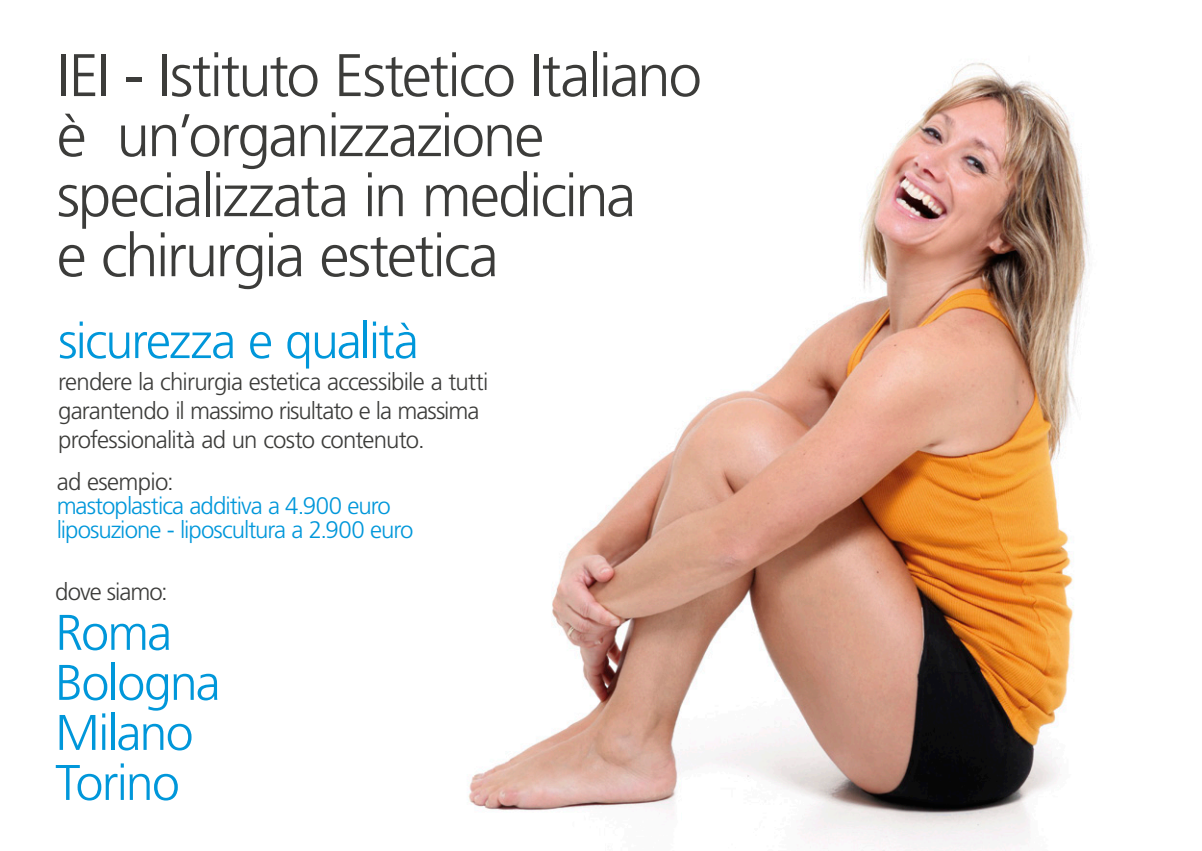
<style>
.page{position:relative;width:1202px;height:851px;background:#fff}
.page>*{position:absolute;margin:0;border:0;box-sizing:border-box;transform-origin:0 0}
.t1{font:300 60px "Frutiger LT Std";letter-spacing:-.035em;color:#3c3c3a}
.t2{font:300 50px "Frutiger LT Std";letter-spacing:-.035em;color:#0097da}
.t3{font:300 24px/28.8px "Frutiger LT Std";letter-spacing:-.035em;color:#3c3c3a}
.t4{font:300 24px "Frutiger LT Std";letter-spacing:-.04em;color:#0097da}
</style>
<div class="page">
<img style="left:468px;top:62px;width:622px;height:788px">
<p class="t1" style="left:57px;top:41px;width:647px">IEI - Istituto Estetico Italiano</p>
<p class="t1" style="left:57px;top:101px;width:489px">è un’organizzazione</p>
<p class="t1" style="left:57px;top:161px;width:581px">specializzata in medicina</p>
<p class="t1" style="left:57px;top:221px;width:443px">e chirurgia estetica</p>
<p class="t2" style="left:58px;top:312px;width:362px">sicurezza e qualità</p>
<p class="t3" style="left:58px;top:367px;width:432px">rendere la chirurgia estetica accessibile a tutti</p>
<p class="t3" style="left:58px;top:396px;width:423px">garantendo il massimo risultato e la massima professionalità ad un costo contenuto.</p>
<p class="t3" style="left:57px;top:468px;width:119px">ad esempio:</p>
<p class="t4" style="left:57px;top:492px;width:336px">mastoplastica additiva a 4.900 euro</p>
<p class="t4" style="left:57px;top:516px;width:358px">liposuzione - liposcultura a 2.900 euro</p>
<p class="t3" style="left:55px;top:577px;width:114px">dove siamo:</p>
<p class="t2" style="left:55px;top:604px;width:118px">Roma</p>
<p class="t2" style="left:55px;top:654px;width:167px">Bologna</p>
<p class="t2" style="left:55px;top:704px;width:140px">Milano</p>
<p class="t2" style="left:55px;top:754px;width:126px">Torino</p>
</div>
